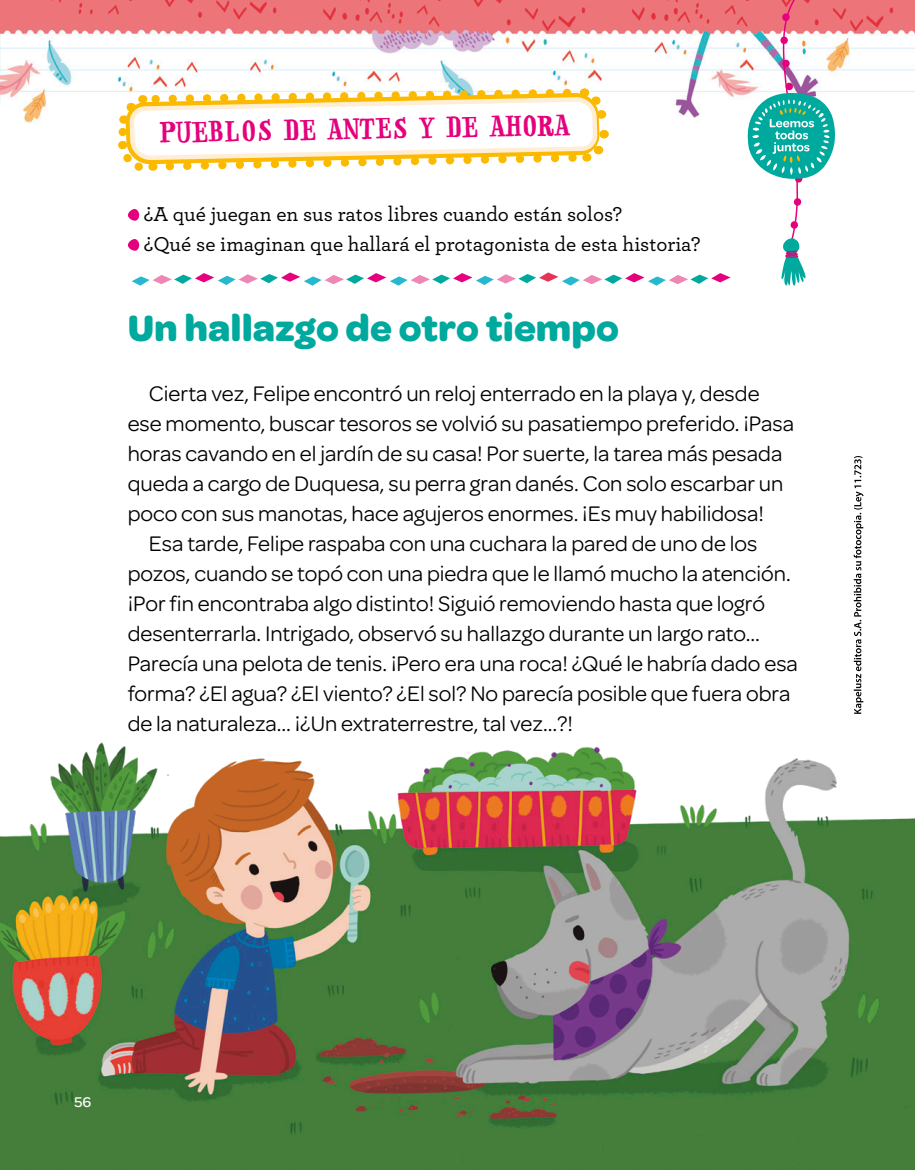
<style>
.page{position:relative;width:915px;height:1170px;background:#fff}
.page>*{position:absolute;margin:0;border:0;box-sizing:border-box;transform-origin:0 0}
.desarrollo_tit-len_M{font:700 39px "Omnes";color:#00a99d}
.capitulo_titulo-len{font:700 27px "Handwriter OT";color:#e5007d}
.desarrollo_txtCentra{font:22.5px/30px "Omnes";color:#000}
.prelectura_Min{font:500 21px "Archer";color:#000}
.t1{font:500 15px "Omnes";color:#fff}
</style>
<div class="page">
<img style="left:0;top:0;width:914px;height:123px">
<img style="left:0;top:742px;width:914px;height:427px">
<svg style="left:132px;top:272px;width:598px;height:14px"></svg>
<svg style="left:114px;top:85px;width:497px;height:86px"></svg>
<svg style="left:741px;top:0;width:94px;height:286px"></svg>
<svg style="left:128px;top:209px;width:11px;height:12px"></svg>
<svg style="left:128px;top:239px;width:11px;height:12px"></svg>
<svg style="left:853px;top:456px;width:10px;height:257px"></svg>
<p class="capitulo_titulo-len" style="left:159px;top:117px;width:412px;rotate:-1deg">PUEBLOS DE ANTES Y DE AHORA</p>
<p class="prelectura_Min" style="left:144px;top:198px;width:479px">¿A qué juegan en sus ratos libres cuando están solos?</p>
<p class="prelectura_Min" style="left:144px;top:228px;width:558px">¿Qué se imaginan que hallará el protagonista de esta historia?</p>
<p class="desarrollo_tit-len_M" style="left:128px;top:299px;width:492px">Un hallazgo de otro tiempo</p>
<p class="desarrollo_txtCentra" style="left:128px;top:377px;width:667px;text-indent:21px">Cierta vez, Felipe encontró un reloj enterrado en la playa y, desde ese momento, buscar tesoros se volvió su pasatiempo preferido. ¡Pasa horas cavando en el jardín de su casa! Por suerte, la tarea más pesada queda a cargo de Duquesa, su perra gran danés. Con solo escarbar un poco con sus manotas, hace agujeros enormes. ¡Es muy habilidosa!</p>
<p class="desarrollo_txtCentra" style="left:128px;top:527px;width:671px;text-indent:21px">Esa tarde, Felipe raspaba con una cuchara la pared de uno de los pozos, cuando se topó con una piedra que le llamó mucho la atención. ¡Por fin encontraba algo distinto! Siguió removiendo hasta que logró desenterrarla. Intrigado, observó su hallazgo durante un largo rato… Parecía una pelota de tenis. ¡Pero era una roca! ¿Qué le habría dado esa forma? ¿El agua? ¿El viento? ¿El sol? No parecía posible que fuera obra de la naturaleza… ¡¿Un extraterrestre, tal vez…?!</p>
<p class="t1" style="left:74px;top:1091px;width:18px">56</p>
</div>
